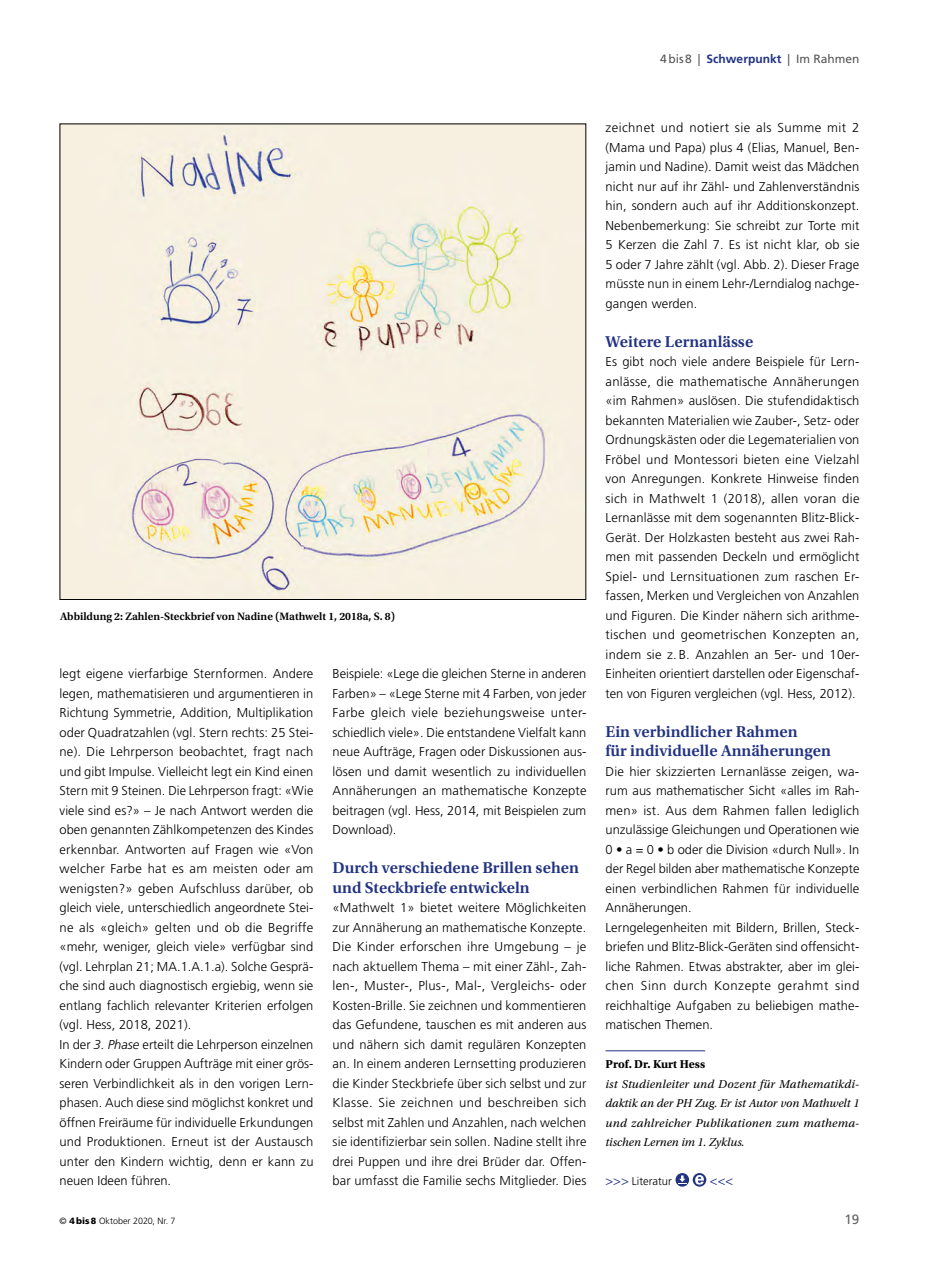
<style>
.page{position:relative;width:936px;height:1263px;background:#fff}
.page>*{position:absolute;margin:0;border:0;box-sizing:border-box;transform-origin:0 0}
._04_Zwischentitel{font:600 16.5px/19.5px "Utopia Std";color:#223382}
.t1{font:13.5px "Frutiger LT Std";color:#626463}
._05_Grundtext{font:300 12.9px/19.5px "Frutiger LT Std";letter-spacing:.005em;color:#000;text-align:justify}
._05_Grundtext-2{font:300 12.9px "Frutiger LT Std";color:#223382}
._08_Autor_GT{font:italic 12px/19.5px "Utopia Std";letter-spacing:.015em;color:#000;text-align:justify}
.t2{font:12px "Frutiger LT Std";color:#555756}
._07_Autor_Titel{font:700 12px "Utopia Std";color:#000}
._09_Bildlegende{font:600 11.25px "Utopia Std";color:#000}
._05_Grundtext-3{font:300 11.25px "Frutiger LT Std";color:#000}
.t3{font:300 9px "Frutiger LT Std";color:#000}
.s1{font-weight:700;color:#223382}
.s2{font-style:italic}
.s3{font-size:12.9px;color:#223382}
.s4{font-weight:900}
</style>
<div class="page">
<hr style="left:605px;top:1050px;width:100px;height:1px;background:#223382">
<svg style="left:675px;top:1173px;width:14px;height:14px"></svg>
<svg style="left:678px;top:1175px;width:8px;height:8px"></svg>
<svg style="left:692px;top:1173px;width:14px;height:14px"></svg>
<svg style="left:695px;top:1175px;width:8px;height:9px"></svg>
<img style="left:62px;top:126px;width:522px;height:472px">
<p class="t2" style="left:660px;top:52px;width:201px">4bis8 | <span class="s1">Schwerpunkt</span> | Im Rahmen</p>
<p class="_09_Bildlegende" style="left:60px;top:610px;width:336px">Abbildung 2: Zahlen-Steckbrief von Nadine (Mathwelt 1, 2018a, S. 8)</p>
<p class="_05_Grundtext" style="left:60px;top:664px;width:255px">legt eigene vierfarbige Sternformen. Andere legen, mathematisieren und argumentieren in Richtung Symmetrie, Addition, Multiplikation oder Quadratzahlen (vgl. Stern rechts: 25 Stei&shy;ne). Die Lehrperson beobachtet, fragt nach und gibt Impulse. Vielleicht legt ein Kind einen Stern mit 9 Steinen. Die Lehrperson fragt: «Wie viele sind es?» – Je nach Antwort werden die oben genannten Zählkompetenzen des Kindes erkennbar. Antworten auf Fragen wie «Von welcher Farbe hat es am meisten oder am wenigsten?» geben Aufschluss darüber, ob gleich viele, unterschiedlich angeordnete Stei&shy;ne als «gleich» gelten und ob die Begriffe «mehr, weniger, gleich viele» verfügbar sind (vgl. Lehrplan 21; MA.1.A.1.a). Solche Gesprä&shy;che sind auch diagnostisch ergiebig, wenn sie entlang fachlich relevanter Kriterien erfolgen (vgl. Hess, 2018, 2021).</p>
<p class="_05_Grundtext" style="left:60px;top:1034px;width:255px">In der <span class="s2">3. Phase</span> erteilt die Lehrperson einzelnen Kindern oder Gruppen Aufträge mit einer grös&shy;seren Verbindlichkeit als in den vorigen Lern&shy;phasen. Auch diese sind möglichst konkret und öffnen Freiräume für individuelle Erkundungen und Produktionen. Erneut ist der Austausch unter den Kindern wichtig, denn er kann zu neuen Ideen führen.</p>
<p class="_05_Grundtext" style="left:332px;top:664px;width:255px">Beispiele: «Lege die gleichen Sterne in anderen Farben» – «Lege Sterne mit 4 Farben, von jeder Farbe gleich viele beziehungsweise unter&shy;schiedlich viele». Die entstandene Vielfalt kann neue Aufträge, Fragen oder Diskussionen aus&shy;lösen und damit wesentlich zu individuellen Annäherungen an mathematische Konzepte beitragen (vgl. Hess, 2014, mit Beispielen zum Download).</p>
<p class="_04_Zwischentitel" style="left:332px;top:858px;width:248px">Durch verschiedene Brillen sehen und Steckbriefe entwickeln</p>
<p class="_05_Grundtext" style="left:332px;top:898px;width:255px">«Mathwelt 1» bietet weitere Möglichkeiten zur Annäherung an mathematische Konzepte.<br>Die Kinder erforschen ihre Umgebung – je nach aktuellem Thema – mit einer Zähl-, Zah&shy;len-, Muster-, Plus-, Mal-, Vergleichs- oder Kosten-Brille. Sie zeichnen und kommentieren das Gefundene, tauschen es mit anderen aus und nähern sich damit regulären Konzepten an. In einem anderen Lernsetting produzieren die Kinder Steckbriefe über sich selbst und zur Klasse. Sie zeichnen und beschreiben sich selbst mit Zahlen und Anzahlen, nach welchen sie identifizierbar sein sollen. Nadine stellt ihre drei Puppen und ihre drei Brüder dar. Offen&shy;bar umfasst die Familie sechs Mitglieder. Dies</p>
<p class="_05_Grundtext" style="left:605px;top:118px;width:255px">zeichnet und notiert sie als Summe mit 2 (Mama und Papa) plus 4 (Elias, Manuel, Ben&shy;jamin und Nadine). Damit weist das Mädchen nicht nur auf ihr Zähl- und Zahlenverständnis hin, sondern auch auf ihr Additionskonzept.<br>Nebenbemerkung: Sie schreibt zur Torte mit 5 Kerzen die Zahl 7. Es ist nicht klar, ob sie 5 oder 7 Jahre zählt (vgl. Abb. 2). Dieser Frage müsste nun in einem Lehr-/Lerndialog nachge&shy;gangen werden.</p>
<p class="_04_Zwischentitel" style="left:605px;top:332px;width:149px">Weitere Lernanlässe</p>
<p class="_05_Grundtext" style="left:605px;top:352px;width:255px">Es gibt noch viele andere Beispiele für Lern&shy;anlässe, die mathematische Annäherungen «im Rahmen» auslösen. Die stufendidaktisch bekannten Materialien wie Zauber-, Setz- oder Ordnungskästen oder die Legematerialien von Fröbel und Montessori bieten eine Vielzahl von Anregungen. Konkrete Hinweise finden sich in Mathwelt 1 (2018), allen voran die Lernanlässe mit dem sogenannten Blitz-Blick-Gerät. Der Holzkasten besteht aus zwei Rah&shy;men mit passenden Deckeln und ermöglicht Spiel- und Lernsituationen zum raschen Er&shy;fassen, Merken und Vergleichen von Anzahlen und Figuren. Die Kinder nähern sich arithme&shy;tischen und geometrischen Konzepten an, indem sie z. B. Anzahlen an 5er- und 10er-Einheiten orientiert darstellen oder Eigenschaf&shy;ten von Figuren vergleichen (vgl. Hess, 2012).</p>
<p class="_04_Zwischentitel" style="left:605px;top:722px;width:227px">Ein verbindlicher Rahmen<br>für individuelle Annäherungen</p>
<p class="_05_Grundtext" style="left:605px;top:761px;width:255px">Die hier skizzierten Lernanlässe zeigen, wa&shy;rum aus mathematischer Sicht «alles im Rah&shy;men» ist. Aus dem Rahmen fallen lediglich unzulässige Gleichungen und Operationen wie 0 • a = 0 • b oder die Division «durch Null». In der Regel bilden aber mathematische Konzepte einen verbindlichen Rahmen für individuelle Annäherungen.</p>
<p class="_05_Grundtext" style="left:605px;top:917px;width:255px">Lerngelegenheiten mit Bildern, Brillen, Steck&shy;briefen und Blitz-Blick-Geräten sind offensicht&shy;liche Rahmen. Etwas abstrakter, aber im glei&shy;chen Sinn durch Konzepte gerahmt sind reichhaltige Aufgaben zu beliebigen mathe&shy;matischen Themen.</p>
<p class="_07_Autor_Titel" style="left:605px;top:1057px;width:101px">Prof. Dr. Kurt Hess</p>
<p class="_08_Autor_GT" style="left:605px;top:1074px;width:255px">ist Studienleiter und Dozent für Mathematikdi&shy;daktik an der PH Zug. Er ist Autor von Mathwelt 1 und zahlreicher Publikationen zum mathema&shy;tischen Lernen im 1. Zyklus.</p>
<p class="_05_Grundtext-3" style="left:605px;top:1175px;width:68px"><span class="s3">&gt;&gt;&gt;</span> Literatur</p>
<p class="_05_Grundtext-2" style="left:709px;top:1173px;width:25px">&lt;&lt;&lt;</p>
<p class="t3" style="left:60px;top:1216px;width:117px">© <span class="s4">4bis8</span> Oktober 2020, Nr. 7</p>
<p class="t1" style="left:844px;top:1211px;width:17px">19</p>
</div>
